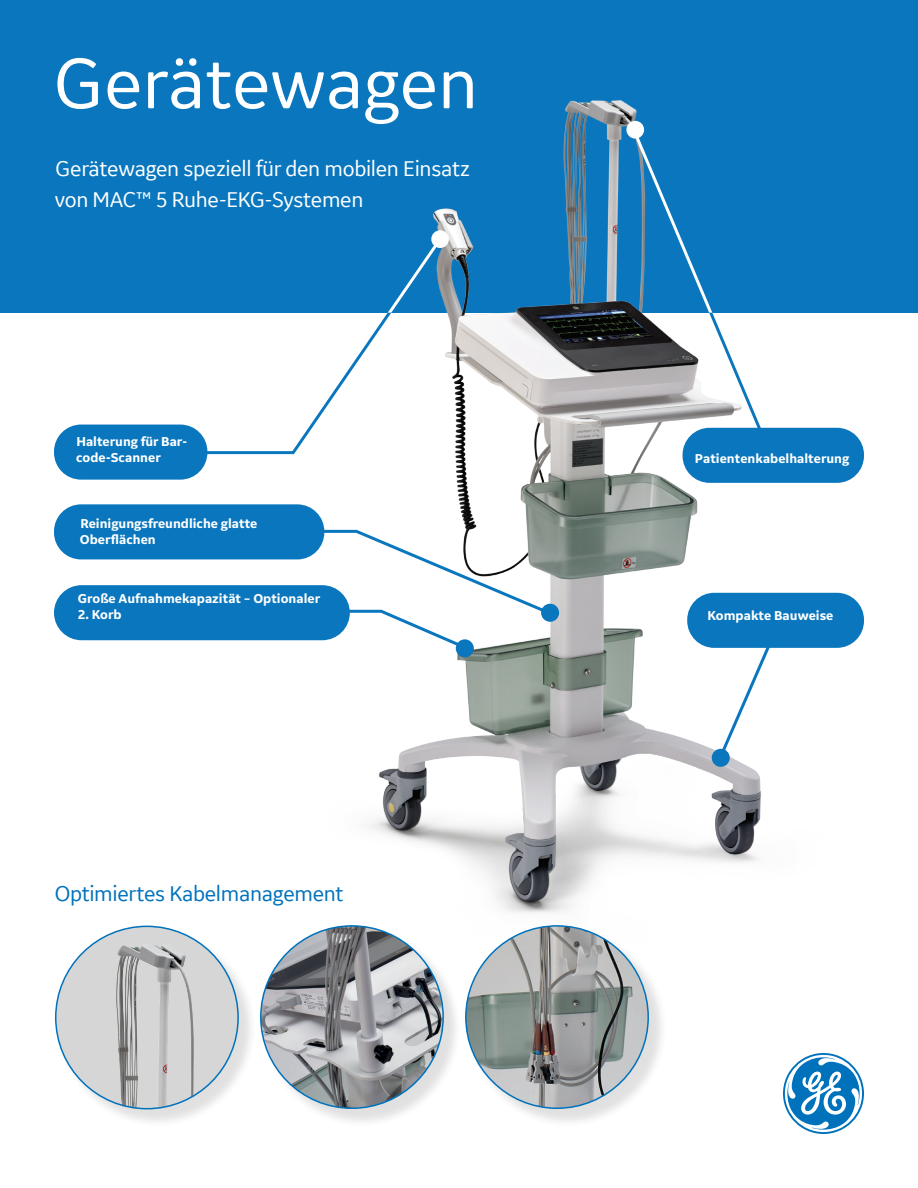
<style>
.page{position:relative;width:918px;height:1188px;background:#fff}
.page>*{position:absolute;margin:0;border:0;box-sizing:border-box;transform-origin:0 0}
.t1{font:75px "GE Inspira Sans";color:#fff}
.t2{font:22.5px/31.5px "GE Inspira Sans";letter-spacing:-.015em;color:#fff}
.t3{font:22.5px "GE Inspira Sans";letter-spacing:-.015em;color:#0072bc}
.t4{font:700 13.5px/16.2px "GE Inspira Sans";color:#fff}
</style>
<div class="page">
<div style="left:0;top:0;width:918px;height:313px;background:#0976bd"></div>
<img style="left:250px;top:100px;width:614px;height:827px">
<svg style="left:630px;top:126px;width:145px;height:334px"></svg>
<svg style="left:180px;top:235px;width:264px;height:221px"></svg>
<div style="left:432px;top:231px;width:16px;height:16px;background:#fff;border-radius:50%"></div>
<div style="left:431px;top:230px;width:18px;height:18px;border:2px solid #fff;border-radius:50%"></div>
<div style="left:627px;top:122px;width:16px;height:16px;background:#fff;border-radius:50%"></div>
<div style="left:626px;top:121px;width:18px;height:18px;border:2px solid #fff;border-radius:50%"></div>
<svg style="left:783px;top:1053px;width:81px;height:81px"></svg>
<div style="left:541px;top:604px;width:18px;height:18px;border:2px solid #0976bd;border-radius:50%"></div>
<div style="left:713px;top:750px;width:16px;height:16px;background:#0976bd;border-radius:50%"></div>
<div style="left:712px;top:749px;width:18px;height:18px;border:2px solid #0976bd;border-radius:50%"></div>
<div style="left:457px;top:640px;width:16px;height:16px;background:#0976bd;border-radius:50%"></div>
<div style="left:456px;top:639px;width:18px;height:18px;border:2px solid #0976bd;border-radius:50%"></div>
<svg style="left:317px;top:528px;width:240px;height:123px"></svg>
<svg style="left:716px;top:648px;width:69px;height:113px"></svg>
<div style="left:57px;top:928px;width:201px;height:200px;background:#231f20;opacity:.14"></div>
<img style="left:56px;top:926px;width:182px;height:183px;border-radius:91px">
<div style="left:262px;top:927px;width:201px;height:201px;background:#231f20;opacity:.14"></div>
<img style="left:261px;top:926px;width:182px;height:182px;border-radius:91px">
<div style="left:467px;top:927px;width:201px;height:201px;background:#231f20;opacity:.14"></div>
<img style="left:466px;top:926px;width:182px;height:182px;border-radius:91px">
<div style="left:683px;top:428px;width:181px;height:55px;background:#0976bd;border-radius:27px"></div>
<div style="left:54px;top:425px;width:153px;height:55px;background:#0976bd;border-radius:27px"></div>
<div style="left:54px;top:504px;width:270px;height:55px;background:#0976bd;border-radius:27px"></div>
<div style="left:54px;top:585px;width:296px;height:55px;background:#0976bd;border-radius:28px"></div>
<div style="left:687px;top:593px;width:177px;height:55px;background:#0976bd;border-radius:27px"></div>
<h1 class="t1" style="left:54px;top:37px;width:426px">Gerätewagen</h1>
<h2 class="t2" style="left:55px;top:152px;width:417px">Gerätewagen speziell für den mobilen Einsatz von MAC™ 5 Ruhe-EKG-Systemen</h2>
<p class="t4" style="left:76px;top:433px;width:112px">Halterung für Bar&shy;code-Scanner</p>
<p class="t4" style="left:80px;top:515px;width:179px">Reinigungsfreundliche glatte<br>Oberflächen</p>
<p class="t4" style="left:695px;top:450px;width:156px">Patientenkabelhalterung</p>
<p class="t4" style="left:78px;top:590px;width:244px">Große Aufnahmekapazität – Optionaler</p>
<p class="t4" style="left:77px;top:606px;width:46px">2. Korb</p>
<p class="t4" style="left:707px;top:607px;width:127px">Kompakte Bauweise</p>
<h2 class="t3" style="left:55px;top:879px;width:290px">Optimiertes Kabelmanagement</h2>
</div>
